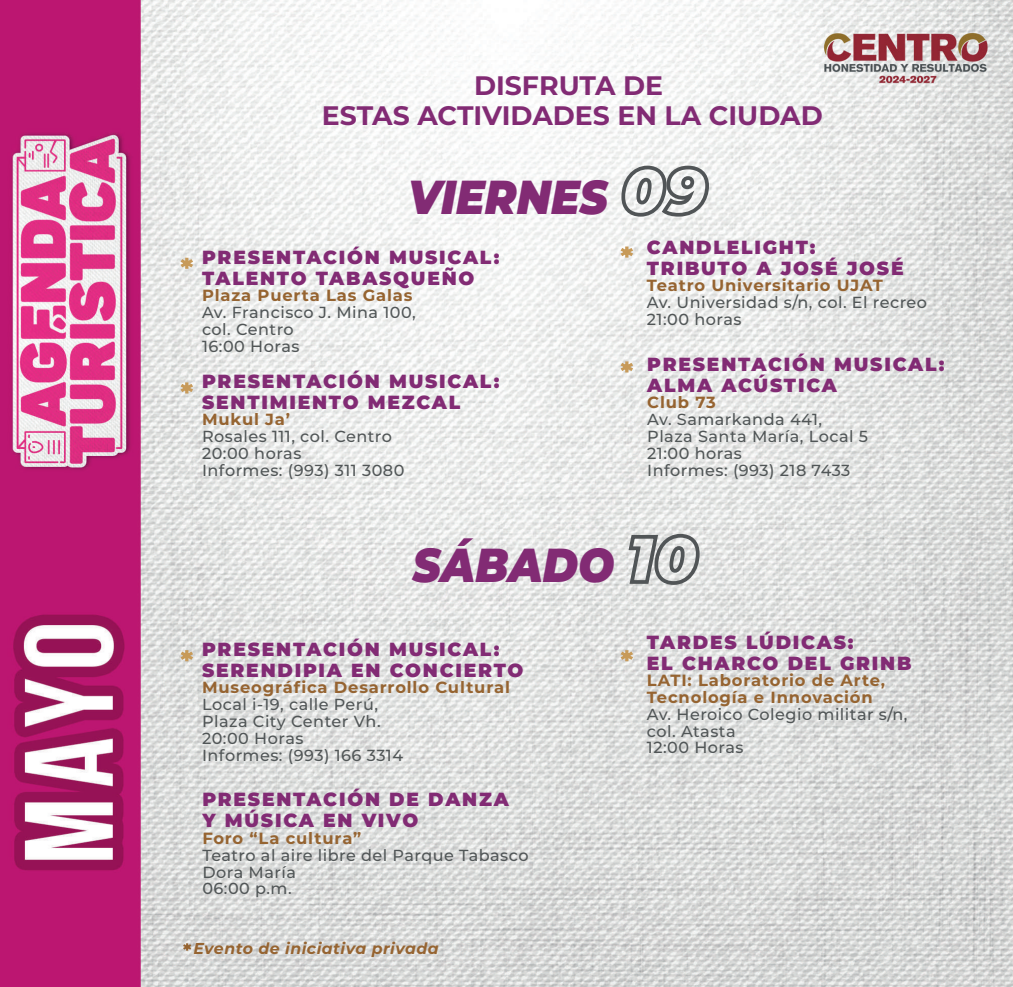
<style>
.page{position:relative;width:1013px;height:987px;background:#fff}
.page>*{position:absolute;margin:0;border:0;box-sizing:border-box;transform-origin:0 0}
.t1{font:italic 900 47.62px "Montserrat";color:#822b74;scale:.9 1}
.t2{font:700 26.7px/30px "Montserrat";color:#822b74;text-align:center}
.t3{font:900 18.98px/21.1px "Montserrat";letter-spacing:.095em;color:#822b74}
.t4{font:700 16.12px/16.1px "Montserrat";letter-spacing:.05em;color:#966431}
.t5{font:500 16.05px/17px "Montserrat";letter-spacing:.03em;color:#515657}
.t6{font:italic 700 15.75px "Montserrat";letter-spacing:.03em;color:#966431}
</style>
<div class="page">
<img style="left:0;top:0;width:1012px;height:987px">
<svg style="left:619px;top:164px;width:91px;height:54px"></svg>
<svg style="left:626px;top:532px;width:75px;height:55px;background:#b7b9b9"></svg>
<svg style="left:183px;top:943px;width:8px;height:7px"></svg>
<svg style="left:180px;top:258px;width:13px;height:11px"></svg>
<svg style="left:180px;top:382px;width:13px;height:11px"></svg>
<svg style="left:620px;top:650px;width:13px;height:11px"></svg>
<svg style="left:180px;top:650px;width:13px;height:11px"></svg>
<svg style="left:620px;top:246px;width:13px;height:12px"></svg>
<svg style="left:620px;top:361px;width:13px;height:11px"></svg>
<h2 class="t2" style="left:322px;top:69px;width:502px">DISFRUTA DE<br>ESTAS ACTIVIDADES EN LA CIUDAD</h2>
<h1 class="t1" style="left:408px;top:161px;width:223px">VIERNES</h1>
<p class="t3" style="left:202px;top:245px;width:299px">PRESENTACIÓN MUSICAL:<br>TALENTO TABASQUEÑO</p>
<p class="t4" style="left:202px;top:286px;width:212px">Plaza Puerta Las Galas</p>
<p class="t5" style="left:202px;top:303px;width:215px">Av. Francisco J. Mina 100, col. Centro<br>16:00 Horas</p>
<p class="t3" style="left:202px;top:369px;width:299px">PRESENTACIÓN MUSICAL:<br>SENTIMIENTO MEZCAL</p>
<p class="t4" style="left:202px;top:411px;width:89px">Mukul Ja’</p>
<p class="t5" style="left:202px;top:427px;width:204px">Rosales 111, col. Centro<br>20:00 horas<br>Informes: (993) 311 3080</p>
<h1 class="t1" style="left:413px;top:529px;width:225px">SÁBADO</h1>
<p class="t3" style="left:202px;top:637px;width:323px">PRESENTACIÓN MUSICAL:<br>SERENDIPIA EN CONCIERTO</p>
<p class="t4" style="left:202px;top:678px;width:309px">Museográfica Desarrollo Cultural</p>
<p class="t5" style="left:202px;top:695px;width:202px">Local i-19, calle Perú,<br>Plaza City Center Vh.<br>20:00 Horas<br>Informes: (993) 166 3314</p>
<p class="t3" style="left:202px;top:788px;width:308px">PRESENTACIÓN DE DANZA<br>Y MÚSICA EN VIVO</p>
<p class="t4" style="left:202px;top:829px;width:160px">Foro “La cultura”</p>
<p class="t5" style="left:202px;top:845px;width:327px">Teatro al aire libre del Parque Tabasco<br>Dora María<br>06:00 p.m.</p>
<p class="t6" style="left:193px;top:937px;width:247px">Evento de iniciativa privada</p>
<p class="t3" style="left:646px;top:235px;width:258px">CANDLELIGHT:<br>TRIBUTO A JOSÉ JOSÉ</p>
<p class="t4" style="left:646px;top:277px;width:237px">Teatro Universitario UJAT</p>
<p class="t5" style="left:646px;top:293px;width:281px">Av. Universidad s/n, col. El recreo<br>21:00 horas</p>
<p class="t3" style="left:647px;top:353px;width:299px">PRESENTACIÓN MUSICAL:<br>ALMA ACÚSTICA</p>
<p class="t4" style="left:647px;top:394px;width:70px">Club 73</p>
<p class="t5" style="left:647px;top:410px;width:222px">Av. Samarkanda 441,<br>Plaza Santa María, Local 5<br>21:00 horas<br>Informes: (993) 218 7433</p>
<p class="t3" style="left:646px;top:631px;width:266px">TARDES LÚDICAS:<br>EL CHARCO DEL GRINB</p>
<p class="t4" style="left:646px;top:672px;width:240px">LATI: Laboratorio de Arte,<br>Tecnología e Innovación</p>
<p class="t5" style="left:646px;top:705px;width:262px">Av. Heroico Colegio militar s/n, col. Atasta<br>12:00 Horas</p>
</div>
